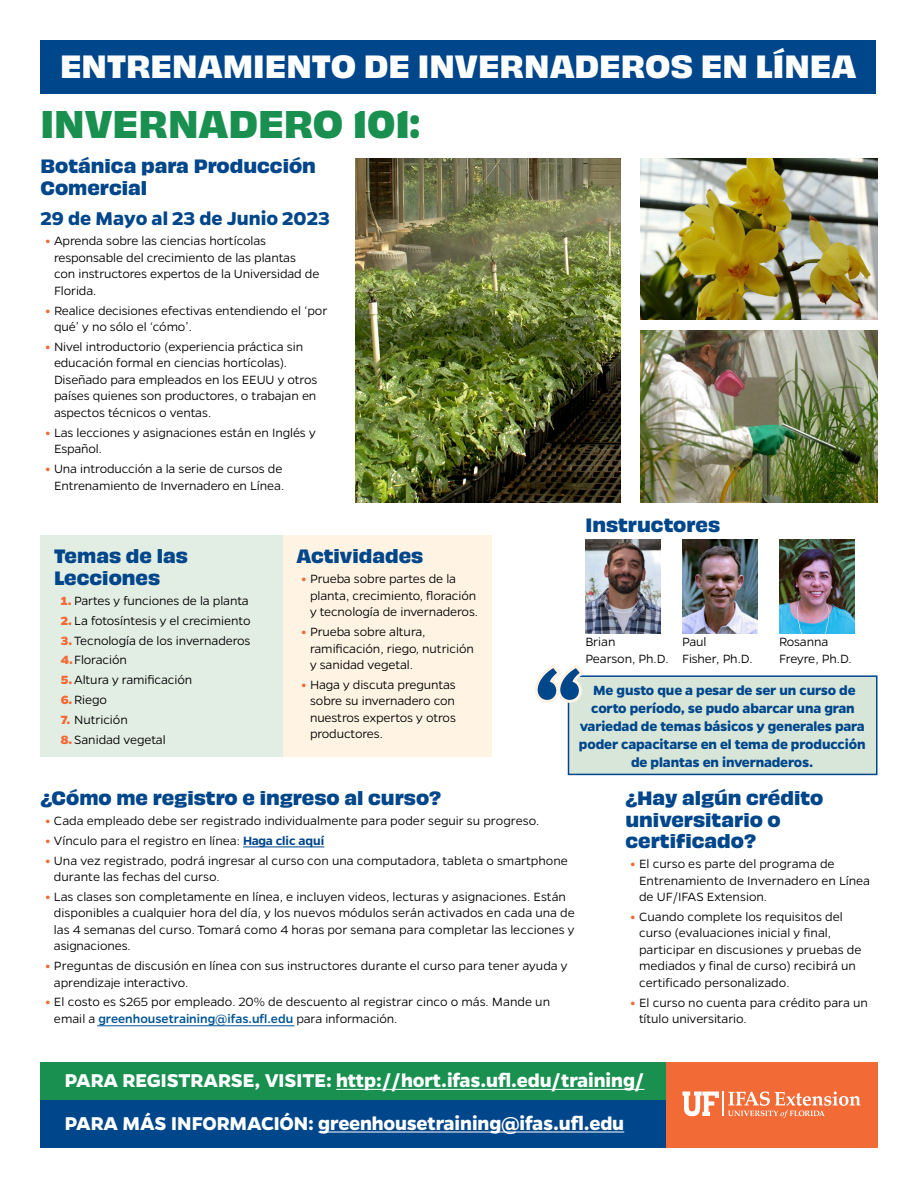
<style>
.page{position:relative;width:918px;height:1188px;background:#fff}
.page>*{position:absolute;margin:0;border:0;box-sizing:border-box;transform-origin:0 0}
.H3_-_subhead_2{font:700 36px "Obviously";color:#199050}
.H1_-_header_Spanish{font:700 30px "Obviously";color:#fff}
.p_-_for_more_informa{font:700 21px "Gentona";letter-spacing:-.01em;color:#fff}
.H3_-_subhead_2-2{font:700 21px "Gentona";color:#00468b}
.H3_-_subhead_2_obvio{font:700 18px/21.6px "Obviously";color:#00468b}
.H3_-_subhead_2-3{font:700 18px/21.6px "Obviously";color:#00468b}
.t1{font:700 15px/18px "Gentona";letter-spacing:-.01em;color:#00468b;text-align:center}
.bullets_span_2{font:300 13.5px/16.5px "Gentona";color:#000}
.P_-_body{font:300 13.5px/16.5px "Gentona";letter-spacing:-.01em;color:#000}
.s1{font-weight:800;color:#f26a36}
.s2{font-weight:600;color:#00468b}
.s3{font-weight:500;color:#005496}
</style>
<div class="page">
<div style="left:40px;top:1062px;width:626px;height:38px;background:#199050"></div>
<hr style="left:336px;top:1089px;width:308px;height:1px;background:#fff">
<div style="left:40px;top:1100px;width:626px;height:48px;background:#00468b"></div>
<hr style="left:318px;top:1132px;width:306px;height:1px;background:#fff">
<div style="left:666px;top:1062px;width:212px;height:86px;background:#f26a36"></div>
<svg style="left:682px;top:1092px;width:179px;height:26px"></svg>
<div style="left:40px;top:40px;width:836px;height:54px;background:#00468b"></div>
<div style="left:40px;top:535px;width:243px;height:222px;background:#e2ede4"></div>
<div style="left:283px;top:535px;width:209px;height:222px;background:#fff4e4"></div>
<img style="left:355px;top:159px;width:265px;height:343px">
<img style="left:640px;top:330px;width:238px;height:172px">
<img style="left:640px;top:159px;width:238px;height:160px">
<div style="left:569px;top:676px;width:308px;height:98px;background:#d7e6d9"></div>
<div style="left:568px;top:675px;width:310px;height:100px;border:2px solid #00468b"></div>
<svg style="left:535px;top:664px;width:51px;height:40px"></svg>
<img style="left:585px;top:540px;width:75px;height:94px">
<img style="left:682px;top:540px;width:75px;height:94px">
<img style="left:779px;top:540px;width:75px;height:94px">
<hr style="left:243px;top:847px;width:81px;height:1px;background:#00468b">
<hr style="left:97px;top:1026px;width:197px;height:1px;background:#005496">
<h1 class="H1_-_header_Spanish" style="left:60px;top:42px;width:798px">ENTRENAMIENTO DE INVERNADEROS EN LÍNEA</h1>
<h3 class="H3_-_subhead_2" style="left:40px;top:96px;width:381px">INVERNADERO 101:</h3>
<h3 class="H3_-_subhead_2-3" style="left:40px;top:154px;width:277px">Botánica para Producción<br>Comercial</h3>
<h3 class="H3_-_subhead_2-2" style="left:40px;top:207px;width:291px">29 de Mayo al 23 de Junio 2023</h3>
<p class="bullets_span_2" style="left:54px;top:233px;width:267px;text-indent:-9px"><span class="s1">•</span> Aprenda sobre las ciencias hortícolas responsable del crecimiento de las plantas con instructores expertos de la Universidad de Florida.</p>
<p class="bullets_span_2" style="left:54px;top:302px;width:275px;text-indent:-9px"><span class="s1">•</span> Realice decisiones efectivas entendiendo el ‘por qué’ y no sólo el ‘cómo’.</p>
<p class="bullets_span_2" style="left:54px;top:338px;width:265px;text-indent:-9px"><span class="s1">•</span> Nivel introductorio (experiencia práctica sin educación formal en ciencias hortícolas).<br>Diseñado para empleados en los EEUU y otros países quienes son productores, o trabajan en aspectos técnicos o ventas.</p>
<p class="bullets_span_2" style="left:54px;top:424px;width:263px;text-indent:-9px"><span class="s1">•</span> Las lecciones y asignaciones están en Inglés y<br>Español.</p>
<p class="bullets_span_2" style="left:45px;top:461px;width:240px;text-align:right"><span class="s1">•</span> Una introducción a la serie de cursos de<br>Entrenamiento de Invernadero en Línea.</p>
<h3 class="H3_-_subhead_2_obvio" style="left:54px;top:544px;width:135px">Temas de las<br>Lecciones</h3>
<p class="bullets_span_2" style="left:61px;top:592px;width:190px"><span class="s1">1.</span> Partes y funciones de la planta</p>
<p class="bullets_span_2" style="left:61px;top:612px;width:191px"><span class="s1">2.</span> La fotosíntesis y el crecimiento</p>
<p class="bullets_span_2" style="left:61px;top:632px;width:191px"><span class="s1">3.</span> Tecnología de los invernaderos</p>
<p class="bullets_span_2" style="left:61px;top:652px;width:68px"><span class="s1">4.</span>Floración</p>
<p class="bullets_span_2" style="left:61px;top:672px;width:133px"><span class="s1">5.</span> Altura y ramificación</p>
<p class="bullets_span_2" style="left:61px;top:692px;width:48px"><span class="s1">6.</span>Riego</p>
<p class="bullets_span_2" style="left:61px;top:711px;width:69px"><span class="s1">7.</span> Nutrición</p>
<p class="bullets_span_2" style="left:61px;top:731px;width:106px"><span class="s1">8.</span> Sanidad vegetal</p>
<h3 class="H3_-_subhead_2_obvio" style="left:297px;top:544px;width:128px">Actividades</h3>
<p class="bullets_span_2" style="left:310px;top:571px;width:170px;text-indent:-9px"><span class="s1">•</span> Prueba sobre partes de la planta, crecimiento, floración y tecnología de invernaderos.</p>
<p class="bullets_span_2" style="left:310px;top:623px;width:165px;text-indent:-9px"><span class="s1">•</span> Prueba sobre altura, ramificación, riego, nutrición y sanidad vegetal.</p>
<p class="bullets_span_2" style="left:310px;top:676px;width:147px;text-align:justify;text-indent:-9px"><span class="s1">•</span> Haga y discuta preguntas sobre su invernadero con nuestros expertos y otros productores.</p>
<h3 class="H3_-_subhead_2_obvio" style="left:585px;top:513px;width:136px">Instructores</h3>
<p class="P_-_body" style="left:585px;top:634px;width:85px">Brian<br>Pearson, Ph.D.</p>
<p class="P_-_body" style="left:682px;top:634px;width:72px">Paul<br>Fisher, Ph.D.</p>
<p class="P_-_body" style="left:779px;top:634px;width:74px">Rosanna<br>Freyre, Ph.D.</p>
<p class="t1" style="left:579px;top:681px;width:288px">Me gusto que a pesar de ser un curso de corto período, se pudo abarcar una gran variedad de temas básicos y generales para poder capacitarse en el tema de producción de plantas en invernaderos.</p>
<h3 class="H3_-_subhead_2_obvio" style="left:40px;top:786px;width:402px">¿Cómo me registro e ingreso al curso?</h3>
<h3 class="bullets_span_2" style="left:45px;top:812px;width:496px"><span class="s1">•</span> Cada empleado debe ser registrado individualmente para poder seguir su progreso.</h3>
<h3 class="bullets_span_2" style="left:45px;top:832px;width:280px"><span class="s1">•</span> Vínculo para el registro en línea: <span class="s2">Haga clic aquí</span></h3>
<h3 class="bullets_span_2" style="left:54px;top:852px;width:515px;text-indent:-9px"><span class="s1">•</span> Una vez registrado, podrá ingresar al curso con una computadora, tableta o smartphone durante las fechas del curso.</h3>
<h3 class="bullets_span_2" style="left:54px;top:888px;width:522px;text-indent:-9px"><span class="s1">•</span> Las clases son completamente en línea, e incluyen videos, lecturas y asignaciones. Están disponibles a cualquier hora del día, y los nuevos módulos serán activados en cada una de las 4 semanas del curso. Tomará como 4 horas por semana para completar las lecciones y asignaciones.</h3>
<h3 class="bullets_span_2" style="left:54px;top:957px;width:515px;text-indent:-9px"><span class="s1">•</span> Preguntas de discusión en línea con sus instructores durante el curso para tener ayuda y aprendizaje interactivo.</h3>
<h3 class="bullets_span_2" style="left:54px;top:993px;width:498px;text-indent:-9px"><span class="s1">•</span> El costo es $265 por empleado. 20% de descuento al registrar cinco o más. Mande un email a <span class="s3">greenhousetraining@ifas.ufl.edu</span> para información.</h3>
<h3 class="H3_-_subhead_2_obvio" style="left:626px;top:786px;width:199px">¿Hay algún crédito universitario o certificado?</h3>
<p class="bullets_span_2" style="left:639px;top:856px;width:233px;text-indent:-9px"><span class="s1">•</span> El curso es parte del programa de<br>Entrenamiento de Invernadero en Línea de UF/IFAS Extension.</p>
<p class="bullets_span_2" style="left:639px;top:908px;width:224px;text-indent:-9px"><span class="s1">•</span> Cuando complete los requisitos del curso (evaluaciones inicial y final, participar en discusiones y pruebas de mediados y final de curso) recibirá un certificado personalizado.</p>
<p class="bullets_span_2" style="left:639px;top:994px;width:231px;text-indent:-9px"><span class="s1">•</span> El curso no cuenta para crédito para un título universitario.</p>
<p class="p_-_for_more_informa" style="left:65px;top:1069px;width:581px">PARA REGISTRARSE, VISITE: http://hort.ifas.ufl.edu/training/</p>
<p class="p_-_for_more_informa" style="left:65px;top:1111px;width:561px">PARA MÁS INFORMACIÓN: greenhousetraining@ifas.ufl.edu</p>
</div>
